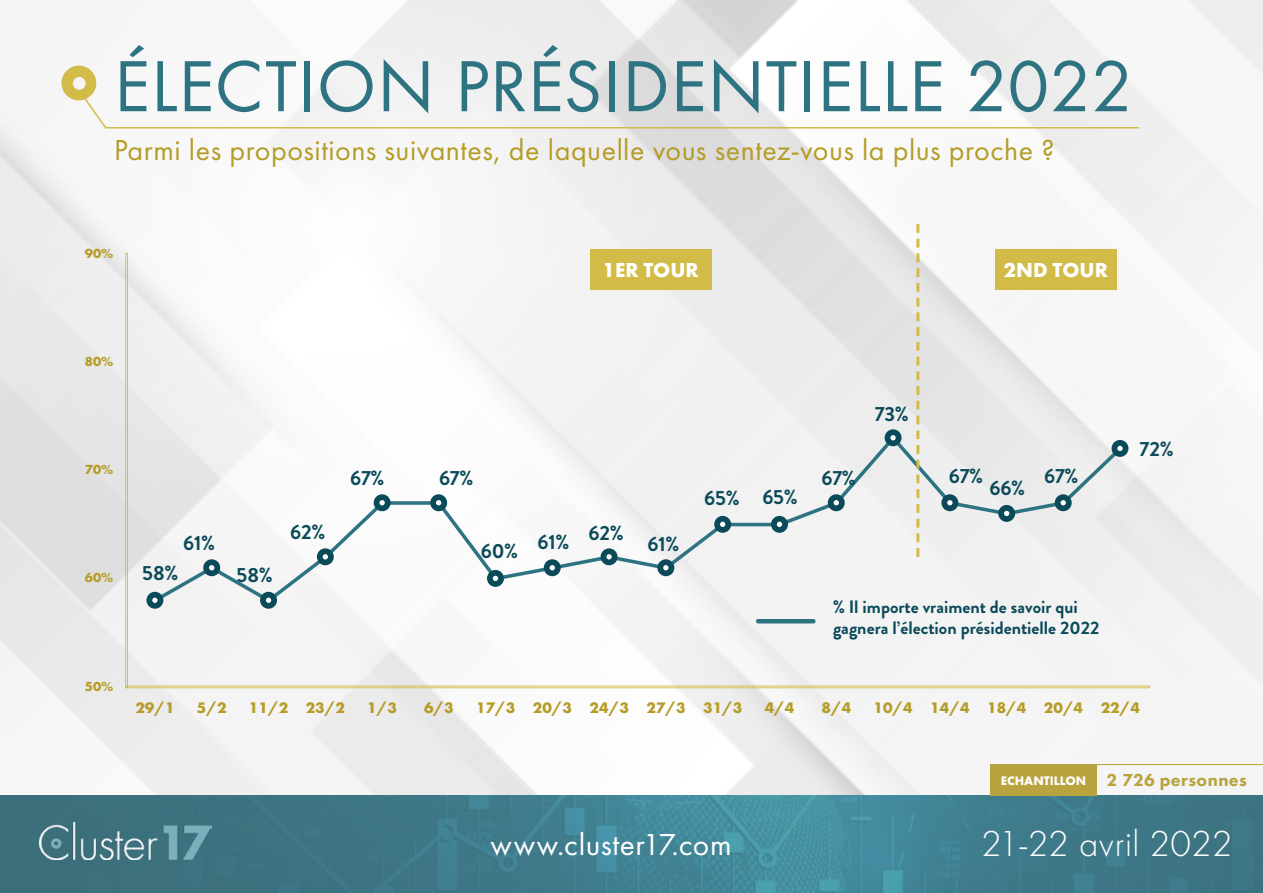
<style>
.page{position:relative;width:1263px;height:893px;background:#fff}
.page>*{position:absolute;margin:0;border:0;box-sizing:border-box;transform-origin:0 0}
.t1{font:75px "Futura PT";letter-spacing:.005em;color:#2e7382}
.t2{font:300 37.5px "Futura PT";letter-spacing:.01em;color:#fff}
.t3{font:31.5px "Futura PT";letter-spacing:.015em;color:#fff}
.t4{font:30px "Futura PT";letter-spacing:.015em;color:#b59c26}
.t5{font:800 24px "Futura PT";color:#fff}
.t6{font:700 21px "Futura PT";color:#fff}
.t7{font:700 20.55px "Brandon Grotesque";letter-spacing:-.005em;color:#0a4a59}
.t8{font:700 18px/21.6px "Brandon Grotesque";color:#0a4a59}
.t9{font:800 18px "Futura PT";letter-spacing:.02em;color:#b8a33e}
.t10{font:700 15.9px "Futura PT";letter-spacing:.005em;color:#b59c26}
.t11{font:700 13.65px "Futura PT";color:#b59c26}
.s1{font-weight:700;font-size:12.9px;color:#fff}
</style>
<div class="page">
<img style="left:0;top:0;width:1263px;height:795px">
<img style="left:0;top:795px;width:1263px;height:98px">
<img style="left:39px;top:822px;width:173px;height:38px">
<hr style="left:105px;top:127px;width:1034px;height:1px;background:#d3bb47">
<svg style="left:61px;top:66px;width:47px;height:64px"></svg>
<div style="left:990px;top:764px;width:106px;height:31px;background:#b8a33e"></div>
<hr style="left:1096px;top:764px;width:167px;height:1px;background:#b8a33e">
<svg style="left:125px;top:224px;width:1025px;height:464px"></svg>
<div style="left:995px;top:249px;width:121px;height:40px;background:#d3bb47"></div>
<div style="left:590px;top:249px;width:121px;height:40px;background:#d3bb47"></div>
<h1 class="t1" style="left:114px;top:42px;width:1021px">ÉLECTION PRÉSIDENTIELLE 2022</h1>
<p class="t4" style="left:114px;top:132px;width:942px">Parmi les propositions suivantes, de laquelle vous sentez-vous la plus proche ?</p>
<p class="t11" style="left:85px;top:244px;width:30px">90%</p>
<p class="t6" style="left:602px;top:257px;width:98px">1ER TOUR</p>
<p class="t6" style="left:1003px;top:257px;width:106px">2ND TOUR</p>
<p class="t11" style="left:85px;top:352px;width:30px">80%</p>
<p class="t11" style="left:85px;top:461px;width:30px">70%</p>
<p class="t11" style="left:85px;top:569px;width:30px">60%</p>
<p class="t11" style="left:85px;top:677px;width:30px">50%</p>
<p class="t7" style="left:183px;top:528px;width:33px">61%</p>
<p class="t7" style="left:142px;top:559px;width:38px">58%</p>
<p class="t7" style="left:237px;top:561px;width:38px">58%</p>
<p class="t7" style="left:290px;top:518px;width:37px">62%</p>
<p class="t7" style="left:350px;top:463px;width:36px">67%</p>
<p class="t7" style="left:439px;top:463px;width:36px">67%</p>
<p class="t7" style="left:481px;top:532px;width:90px">60% 61%</p>
<p class="t7" style="left:588px;top:518px;width:37px">62%</p>
<p class="t7" style="left:648px;top:529px;width:33px">61%</p>
<p class="t7" style="left:704px;top:483px;width:95px">65% 65%</p>
<p class="t7" style="left:821px;top:463px;width:36px">67%</p>
<p class="t7" style="left:875px;top:399px;width:36px">73%</p>
<p class="t7" style="left:949px;top:461px;width:36px">67%</p>
<p class="t7" style="left:989px;top:474px;width:37px">66%</p>
<p class="t7" style="left:1044px;top:461px;width:36px">67%</p>
<p class="t8" style="left:833px;top:596px;width:268px">% Il importe vraiment de savoir qui gagnera l’élection présidentielle 2022</p>
<p class="t7" style="left:1139px;top:434px;width:36px">72%</p>
<p class="t10" style="left:135px;top:697px;width:41px">29/1</p>
<p class="t10" style="left:197px;top:697px;width:31px">5/2</p>
<p class="t10" style="left:249px;top:697px;width:98px">11/2 23/2</p>
<p class="t10" style="left:367px;top:697px;width:31px">1/3</p>
<p class="t10" style="left:424px;top:697px;width:31px">6/3</p>
<p class="t10" style="left:476px;top:697px;width:268px">17/3 20/3 24/3 27/3 31/3</p>
<p class="t10" style="left:765px;top:697px;width:31px">4/4</p>
<p class="t10" style="left:821px;top:697px;width:31px">8/4</p>
<p class="t10" style="left:873px;top:697px;width:268px">10/4 14/4 18/4 20/4 22/4</p>
<p class="t9" style="left:1001px;top:768px;width:247px"><span class="s1">ECHANTILLON</span> 2 726 personnes</p>
<p class="t5" style="left:467px;top:830px;width:214px">en partenariat avec</p>
<p class="t2" style="left:981px;top:822px;width:253px">21-22 avril 2022</p>
<p class="t3" style="left:491px;top:825px;width:243px">www.cluster17.com</p>
</div>
